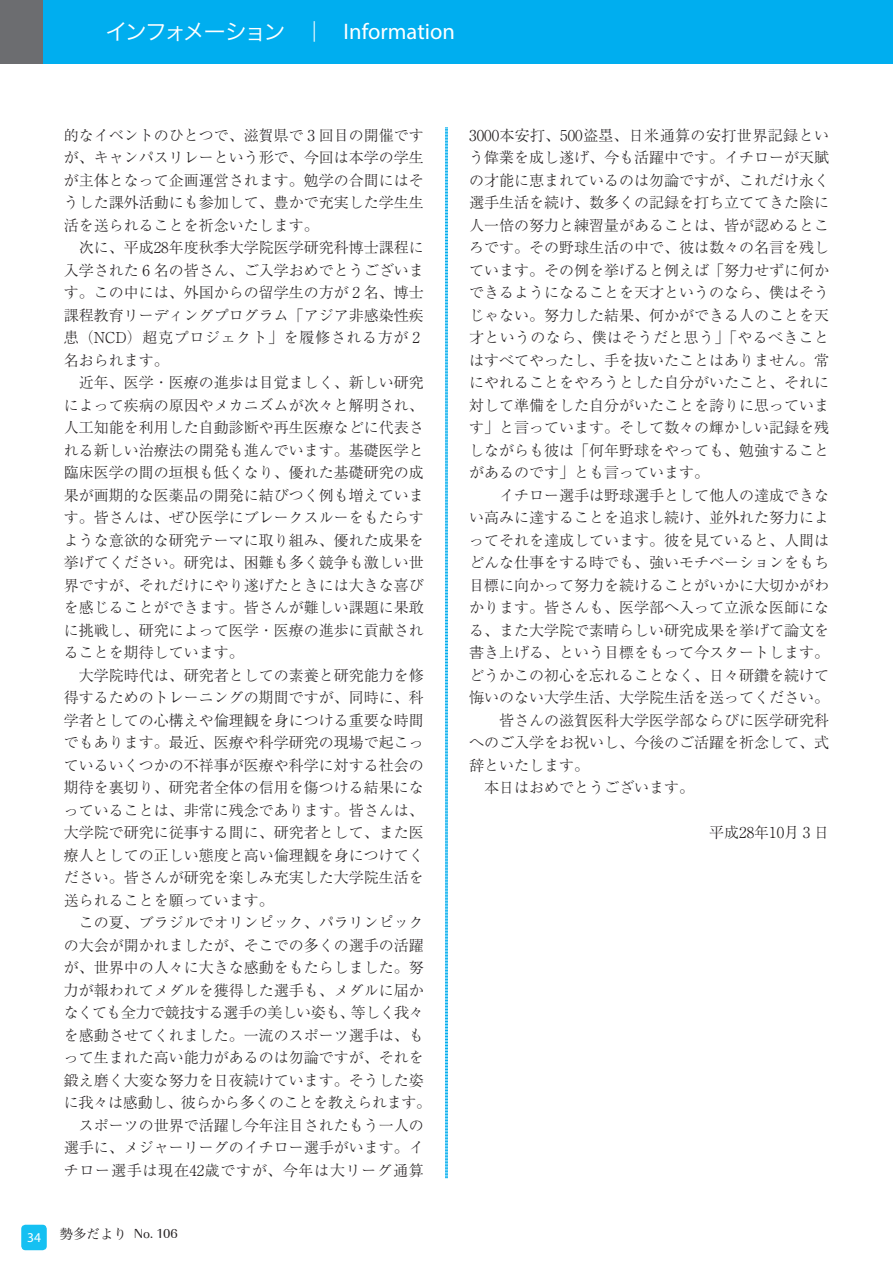
<style>
.page{position:relative;width:893px;height:1263px;background:#fff}
.page>*{position:absolute;margin:0;border:0;box-sizing:border-box;transform-origin:0 0}
.t1{font:22.5px "Hira Kaku Pro W3";letter-spacing:-.125em;color:#fff}
.t2{font:300 15px/22.5px "Ryumin Pro";color:#231f20;text-align:justify}
.t3{font:13.5px "URW Imperial T";color:#231f20}
.t4{font:13.5px "Myriad Pro";color:#fff}
.s1{font-family:"Myriad Pro"}
.s2{font-family:"Hira Min Pro W3"}
</style>
<div class="page">
<div style="left:21px;top:1225px;width:26px;height:25px;background:#15c0f2;border-radius:4px"></div>
<div style="left:0;top:0;width:893px;height:64px;background:#00aeef"></div>
<div style="left:0;top:0;width:43px;height:64px;background:#6c6d70"></div>
<svg style="left:445px;top:127px;width:3px;height:1051px;background:#54c8f3"></svg>
<h1 class="t1" style="left:106px;top:12px;width:351px">インフォメーション　｜　<span class="s1">Information</span></h1>
<p class="t2" style="left:64px;top:123px;width:361px">的なイベントのひとつで、滋賀県で 3 回目の開催ですが、キャンパスリレーという形で、今回は本学の学生が主体となって企画運営されます。勉学の合間にはそうした課外活動にも参加して、豊かで充実した学生生活を送られることを祈念いたします。</p>
<p class="t2" style="left:64px;top:235px;width:361px;text-align:left;text-indent:15px">次に、平成28年度秋季大学院医学研究科博士課程に入学された 6 名の皆さん、ご入学おめでとうございます。この中には、外国からの留学生の方が 2 名、博士課程教育リーディングプログラム「アジア非感染性疾患（NCD）超克プロジェクト」を履修される方が 2名おられます。</p>
<p class="t2" style="left:64px;top:370px;width:361px;text-indent:15px">近年、医学・医療の進歩は目覚ましく、新しい研究によって疾病の原因やメカニズムが次々と解明され、人工知能を利用した自動診断や再生医療などに代表される新しい治療法の開発も進んでいます。基礎医学と臨床医学の間の垣根も低くなり、優れた基礎研究の成果が画期的な医薬品の開発に結びつく例も増えています。皆さんは、ぜひ医学にブレークスルーをもたらすような意欲的な研究テーマに取り組み、優れた成果を挙げてください。研究は、困難も多く競争も激しい世界ですが、それだけにやり遂げたときには大きな喜びを感じることができます。皆さんが難しい課題に果敢に挑戦し、研究によって医学・医療の進歩に貢献されることを期待しています。</p>
<p class="t2" style="left:64px;top:663px;width:361px;text-indent:15px">大学院時代は、研究者としての素養と研究能力を修得するためのトレーニングの期間ですが、同時に、科学者としての心構えや倫理観を身につける重要な時間でもあります。最近、医療や科学研究の現場で起こっているいくつかの不祥事が医療や科学に対する社会の期待を裏切り、研究者全体の信用を傷つける結果になっていることは、非常に残念であります。皆さんは、大学院で研究に従事する間に、研究者として、また医療人としての正しい態度と高い倫理観を身につけてください。皆さんが研究を楽しみ充実した大学院生活を送られることを願っています。</p>
<p class="t2" style="left:64px;top:910px;width:369px;text-align:center">この夏、ブラジルでオリンピック、パラリンピック<br>の大会が開かれましたが、そこでの多くの選手の活躍が、世界中の人々に大きな感動をもたらしました。努力が報われてメダルを獲得した選手も、メダルに届かなくても全力で競技する選手の美しい姿も、等しく我々を感動させてくれました。一流のスポーツ選手は、もって生まれた高い能力があるのは勿論ですが、それを鍛え磨く大変な努力を日夜続けています。そうした姿に我々は感動し、彼らから多くのことを教えられます。スポーツの世界で活躍し今年注目されたもう一人の<br>選手に、メジャーリーグのイチロー選手がいます。イチロー選手は現在42歳ですが、今年は大リーグ通算</p>
<p class="t4" style="left:27px;top:1229px;width:15px">34</p>
<p class="t3" style="left:60px;top:1225px;width:120px"><span class="s2">勢多だより</span> No. 106</p>
<p class="t2" style="left:469px;top:123px;width:362px">3000本安打、500盗塁、日米通算の安打世界記録という偉業を成し遂げ、今も活躍中です。イチローが天賦の才能に恵まれているのは勿論ですが、これだけ永く選手生活を続け、数多くの記録を打ち立ててきた陰に人一倍の努力と練習量があることは、皆が認めるところです。その野球生活の中で、彼は数々の名言を残しています。その例を挙げると例えば「努力せずに何かできるようになることを天才というのなら、僕はそうじゃない。努力した結果、何かができる人のことを天才というのなら、僕はそうだと思う」「やるべきことはすべてやったし、手を抜いたことはありません。常にやれることをやろうとした自分がいたこと、それに対して準備をした自分がいたことを誇りに思っています」と言っています。そして数々の輝かしい記録を残しながらも彼は「何年野球をやっても、勉強することがあるのです」とも言っています。</p>
<p class="t2" style="left:484px;top:483px;width:346px">　イチロー選手は野球選手として他人の達成できな</p>
<p class="t2" style="left:469px;top:505px;width:361px">い高みに達することを追求し続け、並外れた努力によ</p>
<p class="t2" style="left:469px;top:528px;width:361px">ってそれを達成しています。彼を見ていると、人間は</p>
<p class="t2" style="left:469px;top:550px;width:361px">どんな仕事をする時でも、強いモチベーションをもち</p>
<p class="t2" style="left:469px;top:573px;width:361px">目標に向かって努力を続けることがいかに大切かがわ</p>
<p class="t2" style="left:469px;top:595px;width:361px">かります。皆さんも、医学部へ入って立派な医師にな</p>
<p class="t2" style="left:469px;top:618px;width:361px">る、また大学院で素晴らしい研究成果を挙げて論文を</p>
<p class="t2" style="left:469px;top:640px;width:361px">書き上げる、という目標をもって今スタートします。</p>
<p class="t2" style="left:469px;top:663px;width:361px">どうかこの初心を忘れることなく、日々研鑽を続けて</p>
<p class="t2" style="left:469px;top:685px;width:361px">悔いのない大学生活、大学院生活を送ってください。</p>
<p class="t2" style="left:484px;top:708px;width:346px">　皆さんの滋賀医科大学医学部ならびに医学研究科</p>
<p class="t2" style="left:469px;top:730px;width:361px">へのご入学をお祝いし、今後のご活躍を祈念して、式</p>
<p class="t2" style="left:469px;top:753px;width:121px">辞といたします。</p>
<p class="t2" style="left:484px;top:775px;width:211px">本日はおめでとうございます。</p>
<p class="t2" style="left:709px;top:820px;width:121px">平成28年10月 3 日</p>
</div>
